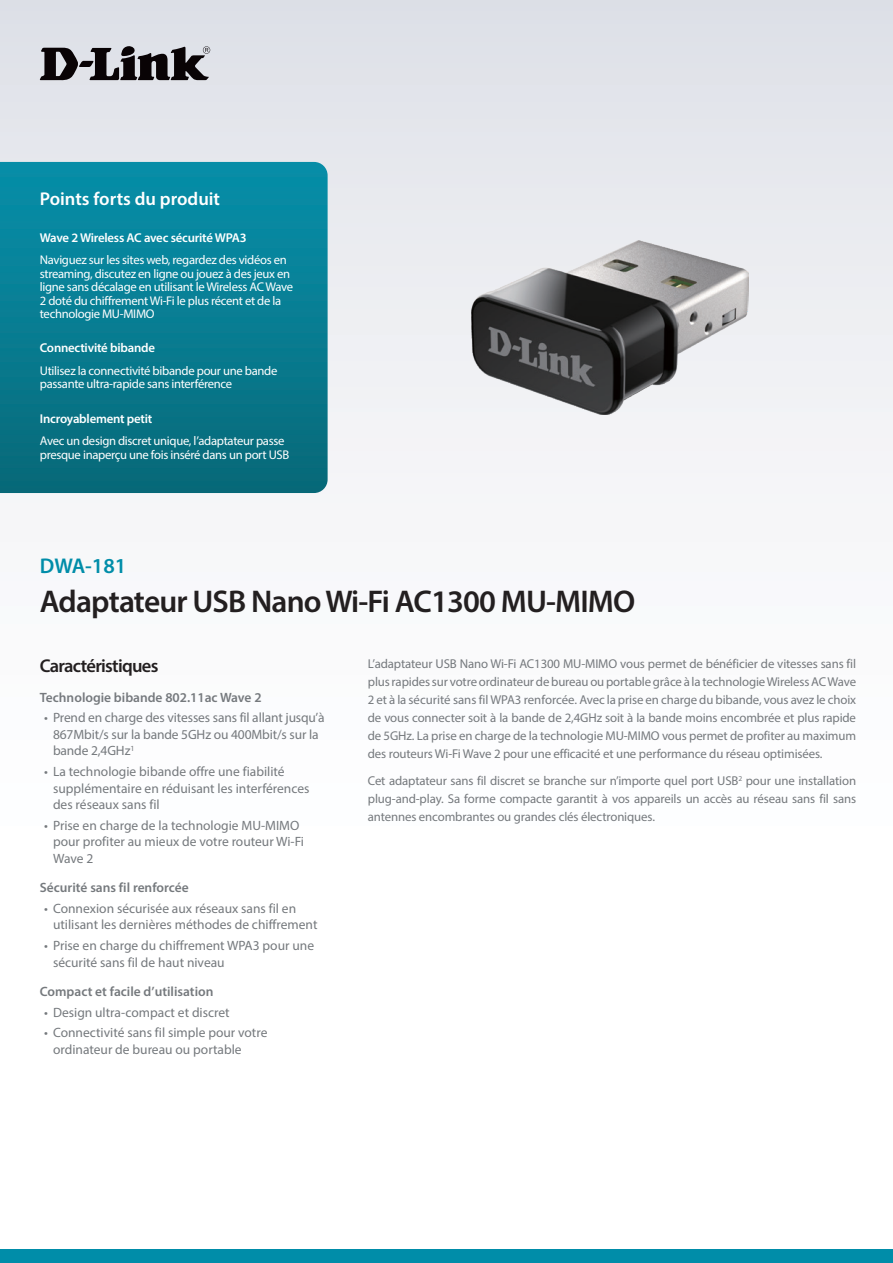
<style>
.page{position:relative;width:893px;height:1263px;background:#fff}
.page>*{position:absolute;margin:0;border:0;box-sizing:border-box;transform-origin:0 0}
.Product_Name__Cover{font:600 31.5px "Myriad Pro";letter-spacing:-.025em;color:#231f20}
.Model_Number__Cover{font:600 21.3px "Myriad Pro";color:#008da9}
.Highlights_Title{font:600 18.6px "Myriad Pro";color:#fff}
.Features_Title{font:600 18.6px "Myriad Pro";letter-spacing:-.04em;color:#231f20}
.t1{font:13.5px/16.5px "Myriad Pro";color:#75797d}
.Features_Category{font:600 13.5px "Myriad Pro";color:#75797d}
.Description_Text{font:12.9px/18px "Myriad Pro";letter-spacing:-.01em;color:#75797d;text-align:justify}
.Highlights_Category{font:600 12.9px "Myriad Pro";letter-spacing:-.015em;color:#fff}
.Highlights_Text{font:12.6px/13.5px "Myriad Pro";letter-spacing:-.025em;color:#fff}
</style>
<div class="page">
<div style="left:0;top:0;width:893px;height:1084px;background:linear-gradient(to bottom,#e2e4ea,#fff)"></div>
<div style="left:0;top:1249px;width:893px;height:14px;background:#008da9"></div>
<svg style="left:0;top:162px;width:328px;height:331px;background:#077c91"></svg>
<svg style="left:40px;top:46px;width:170px;height:34px;background:#6b696d"></svg>
<img style="left:472px;top:240px;width:276px;height:175px">
<p class="Highlights_Title" style="left:40px;top:187px;width:182px">Points forts du produit</p>
<p class="Highlights_Category" style="left:40px;top:229px;width:208px">Wave 2 Wireless AC avec sécurité WPA3</p>
<p class="Highlights_Text" style="left:40px;top:253px;width:255px">Naviguez sur les sites web, regardez des vidéos en streaming, discutez en ligne ou jouez à des jeux en ligne sans décalage en utilisant le Wireless AC Wave 2 doté du chiffrement Wi-Fi le plus récent et de la technologie MU-MIMO</p>
<p class="Highlights_Category" style="left:40px;top:340px;width:117px">Connectivité bibande</p>
<p class="Highlights_Text" style="left:40px;top:364px;width:239px">Utilisez la connectivité bibande pour une bande passante ultra-rapide sans interférence</p>
<p class="Highlights_Category" style="left:40px;top:410px;width:114px">Incroyablement petit</p>
<p class="Highlights_Text" style="left:40px;top:434px;width:251px">Avec un design discret unique, l’adaptateur passe presque inaperçu une fois inséré dans un port USB</p>
<p class="Model_Number__Cover" style="left:40px;top:552px;width:88px">DWA-181</p>
<p class="Product_Name__Cover" style="left:40px;top:582px;width:597px">Adaptateur USB Nano Wi-Fi AC1300 MU-MIMO</p>
<p class="Features_Title" style="left:40px;top:654px;width:120px">Caractéristiques</p>
<p class="Features_Category" style="left:40px;top:688px;width:223px">Technologie bibande 802.11ac Wave 2</p>
<p class="t1" style="left:53px;top:709px;width:273px;text-indent:-9px">• Prend en charge des vitesses sans fil allant jusqu’à<br>867Mbit/s sur la bande 5GHz ou 400Mbit/s sur la bande 2,4GHz<sup>1</sup></p>
<p class="t1" style="left:53px;top:763px;width:258px;text-indent:-9px">• La technologie bibande offre une fiabilité supplémentaire en réduisant les interférences des réseaux sans fil</p>
<p class="t1" style="left:53px;top:817px;width:253px;text-indent:-9px">• Prise en charge de la technologie MU-MIMO pour profiter au mieux de votre routeur Wi-Fi<br>Wave 2</p>
<p class="Features_Category" style="left:40px;top:879px;width:150px">Sécurité sans fil renforcée</p>
<p class="t1" style="left:53px;top:900px;width:266px;text-indent:-9px">• Connexion sécurisée aux réseaux sans fil en utilisant les dernières méthodes de chiffrement</p>
<p class="t1" style="left:53px;top:937px;width:263px;text-indent:-9px">• Prise en charge du chiffrement WPA3 pour une sécurité sans fil de haut niveau</p>
<p class="Features_Category" style="left:40px;top:983px;width:175px">Compact et facile d’utilisation</p>
<p class="t1" style="left:44px;top:1004px;width:187px">• Design ultra-compact et discret</p>
<p class="t1" style="left:53px;top:1024px;width:216px;text-indent:-9px">• Connectivité sans fil simple pour votre ordinateur de bureau ou portable</p>
<p class="Description_Text" style="left:368px;top:655px;width:490px">L’adaptateur USB Nano Wi-Fi AC1300 MU-MIMO vous permet de bénéficier de vitesses sans fil plus rapides sur votre ordinateur de bureau ou portable grâce à la technologie Wireless AC Wave 2 et à la sécurité sans fil WPA3 renforcée. Avec la prise en charge du bibande, vous avez le choix de vous connecter soit à la bande de 2,4GHz soit à la bande moins encombrée et plus rapide de 5GHz. La prise en charge de la technologie MU-MIMO vous permet de profiter au maximum des routeurs Wi-Fi Wave 2 pour une efficacité et une performance du réseau optimisées.</p>
<p class="Description_Text" style="left:368px;top:771px;width:490px">Cet adaptateur sans fil discret se branche sur n’importe quel port USB<sup>2</sup> pour une installation plug-and-play. Sa forme compacte garantit à vos appareils un accès au réseau sans fil sans antennes encombrantes ou grandes clés électroniques.</p>
</div>
